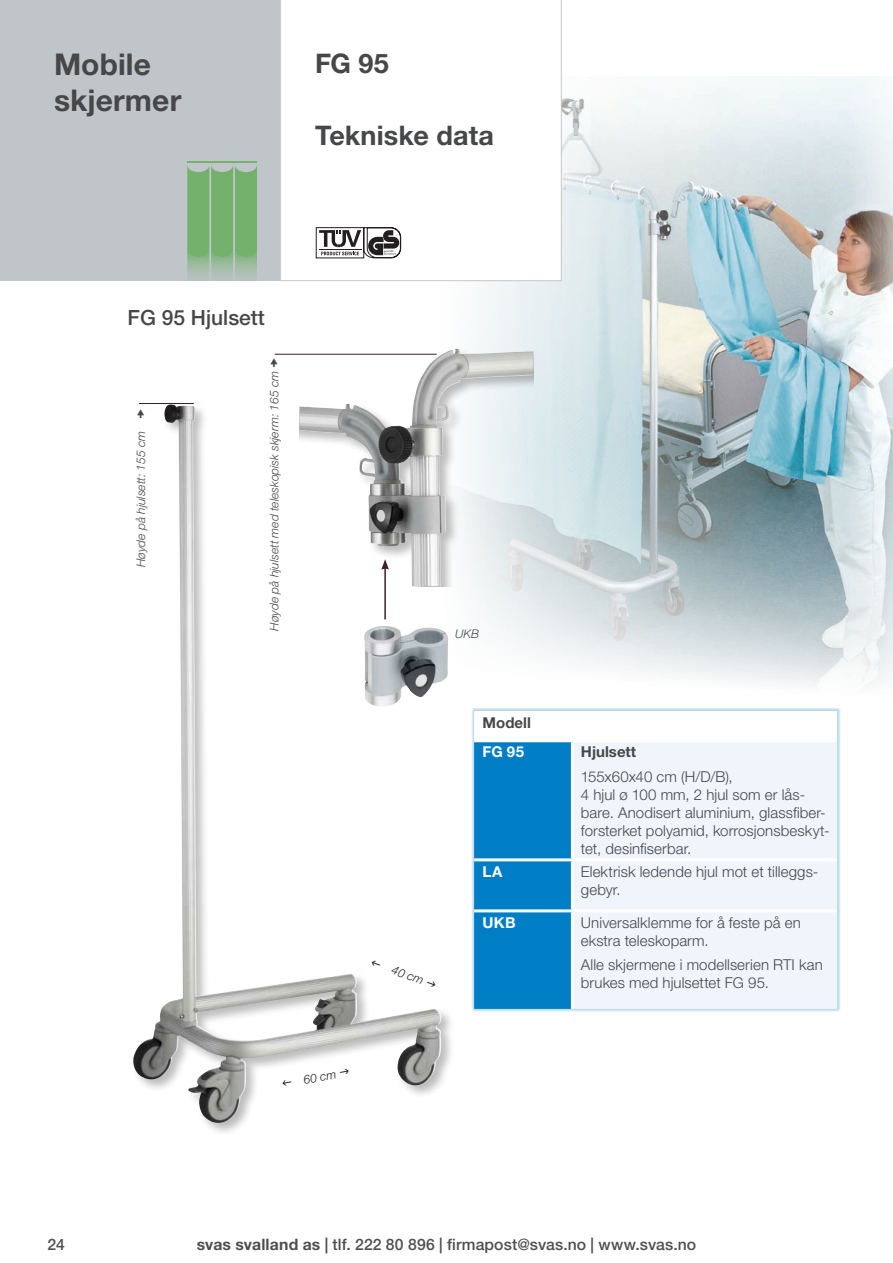
<style>
.page{position:relative;width:893px;height:1263px;background:#fff}
.page>*{position:absolute;margin:0;border:0;box-sizing:border-box;transform-origin:0 0}
.Paragraph_Style_Page_Header_BIG{font:700 30px/36px "Helvetica Neue LT Pro";letter-spacing:.005em;color:#464748}
.Paragraph_Style_Page_Header_SMALL{font:700 27px "Helvetica Neue LT Std";letter-spacing:.005em;color:#464748}
.Paragraph_Style_Normal_BIG_Med{font:500 21px "Helvetica Neue LT Std";color:#464748}
.t1{font:500 15.75px "Helvetica Neue LT Std";letter-spacing:.005em;color:#4e4f50}
.Paragraph_Style_Table_LINE{font:300 15px/18px "Helvetica Neue LT Std";letter-spacing:.005em;color:#464748}
.Paragraph_Style_Table_Blue_LEFT{font:700 15px "Helvetica Neue LT Pro";letter-spacing:.015em;color:#fff}
.Paragraph_Style_Normal_BOLD{font:700 15px "Helvetica Neue LT Std";color:#464748}
.Paragraph_Style_Table_Header{font:700 15px "Helvetica Neue LT Std";color:#464748}
.Paragraph_Style_Normal_PICTURE_TEXT{font:italic 300 12px "Helvetica Neue LT Std";color:#464748}
.t2{font:italic 300 12px "Helvetica Neue LT Std";color:#231f20}
.s1{font-weight:700}
</style>
<div class="page">
<img style="left:440px;top:76px;width:453px;height:610px">
<div style="left:0;top:0;width:281px;height:281px;background:#c0c5c9"></div>
<svg style="left:187px;top:165px;width:70px;height:115px;background:#83b581"></svg>
<hr style="left:187px;top:162px;width:70px;height:1px;background:#73b16d">
<svg style="left:280px;top:0;width:282px;height:281px"></svg>
<img style="left:300px;top:349px;width:233px;height:237px">
<div style="left:471px;top:708px;width:370px;height:304px;background:#007ec5;opacity:.3"></div>
<svg style="left:474px;top:711px;width:363px;height:298px"></svg>
<div style="left:574px;top:742px;width:263px;height:267px;background:#eff5fb"></div>
<hr style="left:571px;top:711px;width:3px;height:28px;background:#fff">
<hr style="left:474px;top:739px;width:98px;height:3px;background:#fff">
<hr style="left:572px;top:739px;width:265px;height:3px;background:#fff">
<hr style="left:571px;top:742px;width:3px;height:116px;background:#fff">
<hr style="left:474px;top:858px;width:98px;height:3px;background:#fff">
<hr style="left:572px;top:858px;width:265px;height:3px;background:#fff">
<hr style="left:571px;top:861px;width:3px;height:48px;background:#fff">
<hr style="left:474px;top:909px;width:98px;height:3px;background:#fff">
<hr style="left:572px;top:909px;width:265px;height:3px;background:#fff">
<hr style="left:571px;top:912px;width:3px;height:97px;background:#fff">
<div style="left:131px;top:403px;width:324px;height:734px;background:#231f20;opacity:.3"></div>
<img style="left:132px;top:404px;width:310px;height:719px">
<hr style="left:384px;top:567px;width:2px;height:52px;background:#3e1f2d">
<svg style="left:381px;top:559px;width:8px;height:11px"></svg>
<img style="left:364px;top:626px;width:84px;height:80px">
<hr style="left:275px;top:354px;width:162px;height:1px;background:#3e1f2d">
<hr style="left:139px;top:403px;width:55px;height:1px;background:#3e1f2d">
<svg style="left:316px;top:227px;width:85px;height:31px"></svg>
<svg style="left:137px;top:409px;width:7px;height:9px"></svg>
<svg style="left:282px;top:1080px;width:9px;height:6px"></svg>
<svg style="left:340px;top:1068px;width:9px;height:7px"></svg>
<svg style="left:371px;top:959px;width:10px;height:8px"></svg>
<svg style="left:426px;top:979px;width:10px;height:8px"></svg>
<p class="Paragraph_Style_Page_Header_BIG" style="left:54px;top:46px;width:129px">Mobile skjermer</p>
<p class="Paragraph_Style_Page_Header_SMALL" style="left:315px;top:47px;width:75px">FG 95</p>
<p class="Paragraph_Style_Page_Header_SMALL" style="left:315px;top:119px;width:180px">Tekniske data</p>
<p class="Paragraph_Style_Normal_BIG_Med" style="left:128px;top:305px;width:139px">FG 95 Hjulsett</p>
<p class="Paragraph_Style_Normal_PICTURE_TEXT" style="left:134px;top:567px;width:138px;rotate:-90deg">Høyde på hjulsett: 155 cm</p>
<p class="Paragraph_Style_Normal_PICTURE_TEXT" style="left:267px;top:631px;width:261px;rotate:-90deg">Høyde på hjulsett med teleskopisk skjerm: 165 cm</p>
<p class="t2" style="left:302px;top:1073px;width:34px;rotate:-11deg">60 cm</p>
<p class="t2" style="left:395px;top:962px;width:34px;rotate:20deg">40 cm</p>
<p class="Paragraph_Style_Normal_PICTURE_TEXT" style="left:455px;top:626px;width:26px">UKB</p>
<p class="Paragraph_Style_Table_Header" style="left:483px;top:713px;width:50px">Modell</p>
<p class="Paragraph_Style_Table_Blue_LEFT" style="left:483px;top:743px;width:43px">FG 95</p>
<p class="Paragraph_Style_Normal_BOLD" style="left:581px;top:743px;width:57px">Hjulsett</p>
<p class="Paragraph_Style_Table_LINE" style="left:581px;top:767px;width:250px">155x60x40 cm (H/D/B),<br>4 hjul ø 100 mm, 2 hjul som er lås&shy;bare. Anodisert aluminium, glassfiber&shy;forsterket polyamid, korrosjonsbeskyt&shy;tet, desinfiserbar.</p>
<p class="Paragraph_Style_Table_Blue_LEFT" style="left:483px;top:862px;width:21px">LA</p>
<p class="Paragraph_Style_Table_LINE" style="left:581px;top:862px;width:239px">Elektrisk ledende hjul mot et tilleggs&shy;gebyr.</p>
<p class="Paragraph_Style_Table_Blue_LEFT" style="left:483px;top:913px;width:34px">UKB</p>
<p class="Paragraph_Style_Table_LINE" style="left:581px;top:913px;width:221px">Universalklemme for å feste på en ekstra teleskoparm.</p>
<p class="Paragraph_Style_Table_LINE" style="left:581px;top:955px;width:243px">Alle skjermene i modellserien RTI kan brukes med hjulsettet FG 95.</p>
<p class="t1" style="left:47px;top:1235px;width:19px">24</p>
<p class="t1" style="left:197px;top:1235px;width:501px"><span class="s1">svas svalland as |</span> tlf. 222 80 896 | firmapost@svas.no | www.svas.no</p>
</div>
